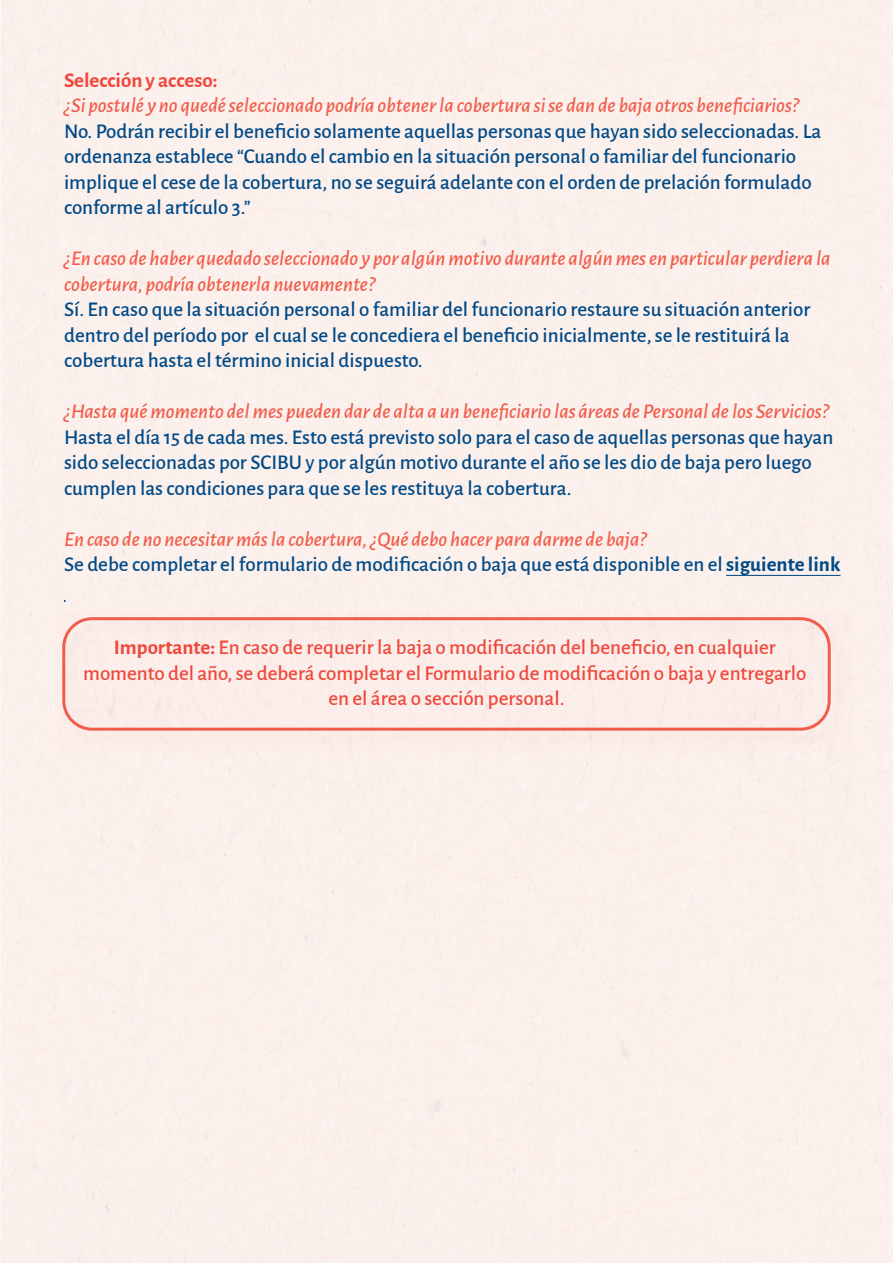
<style>
.page{position:relative;width:893px;height:1263px;background:#fff}
.page>*{position:absolute;margin:0;border:0;box-sizing:border-box;transform-origin:0 0}
.t1{font:500 21px/25.5px "Alegreya Sans";color:#004a87}
.t2{font:italic 500 21px/25.5px "Alegreya Sans";color:#f15d4b}
.t3{font:500 21px/25.5px "Alegreya Sans";color:#ef483c;text-align:center}
.t4{font:700 21px "Alegreya Sans";color:#ef483c}
.s1{font-style:italic;color:#f15d4b}
.s2{font-weight:700}
</style>
<div class="page">
<div style="left:295px;top:613px;width:557px;height:139px;background:#faece8"></div>
<svg style="left:295px;top:616px;width:537px;height:116px;background:#fae4e0"></svg>
<div style="left:0;top:388px;width:295px;height:521px;background:#fbf0ec"></div>
<hr style="left:726px;top:575px;width:114px;height:1px;background:#004a87">
<p class="t4" style="left:64px;top:64px;width:155px">Selección y acceso:</p>
<p class="t2" style="left:64px;top:91px;width:736px">¿Si postulé y no quedé seleccionado podría obtener la cobertura si se dan de baja otros beneficiarios?</p>
<p class="t1" style="left:64px;top:117px;width:759px">No. Podrán recibir el beneficio solamente aquellas personas que hayan sido seleccionadas. La ordenanza establece “Cuando el cambio en la situación personal o familiar del funcionario implique el cese de la cobertura, no se seguirá adelante con el orden de prelación formulado conforme al artículo 3.”</p>
<p class="t2" style="left:64px;top:244px;width:768px">¿En caso de haber quedado seleccionado y por algún motivo durante algún mes en particular perdiera la cobertura, podría obtenerla nuevamente?</p>
<p class="t1" style="left:64px;top:295px;width:748px">Sí. En caso que la situación personal o familiar del funcionario restaure su situación anterior dentro del período po el cual se le concediera el beneficio inicialmente, se le restituirá la cobertura hasta el término inicial dispuesto.</p>
<p class="t2" style="left:64px;top:397px;width:766px">¿Hasta qué momento del mes pueden dar de alta a un beneficiario las áreas de Personal de los Servicios?</p>
<p class="t1" style="left:64px;top:423px;width:771px">Hasta el día 15 de cada mes. Esto está previsto solo para el caso de aquellas personas que hayan sido seleccionadas por SCIBU y por algún motivo durante el año se les dio de baja pero luego cumplen las condiciones para que se les restituya la cobertura.</p>
<p class="t1" style="left:64px;top:525px;width:778px"><span class="s1">En caso de no necesitar más la cobertura, ¿Qué debo hacer para darme de baja?<br></span>Se debe completar el formulario de modificación o baja que está disponible en el <span class="s2">siguiente link</span></p>
<p class="t1" style="left:241px;top:321px;width:9px">r</p>
<p class="t3" style="left:83px;top:633px;width:725px"><span class="s2">Importante:</span> En caso de requerir la baja o modificación del beneficio, en cualquier momento del año, se deberá completar el Formulario de modificación o baja y entregarlo en el área o sección personal.</p>
</div>
